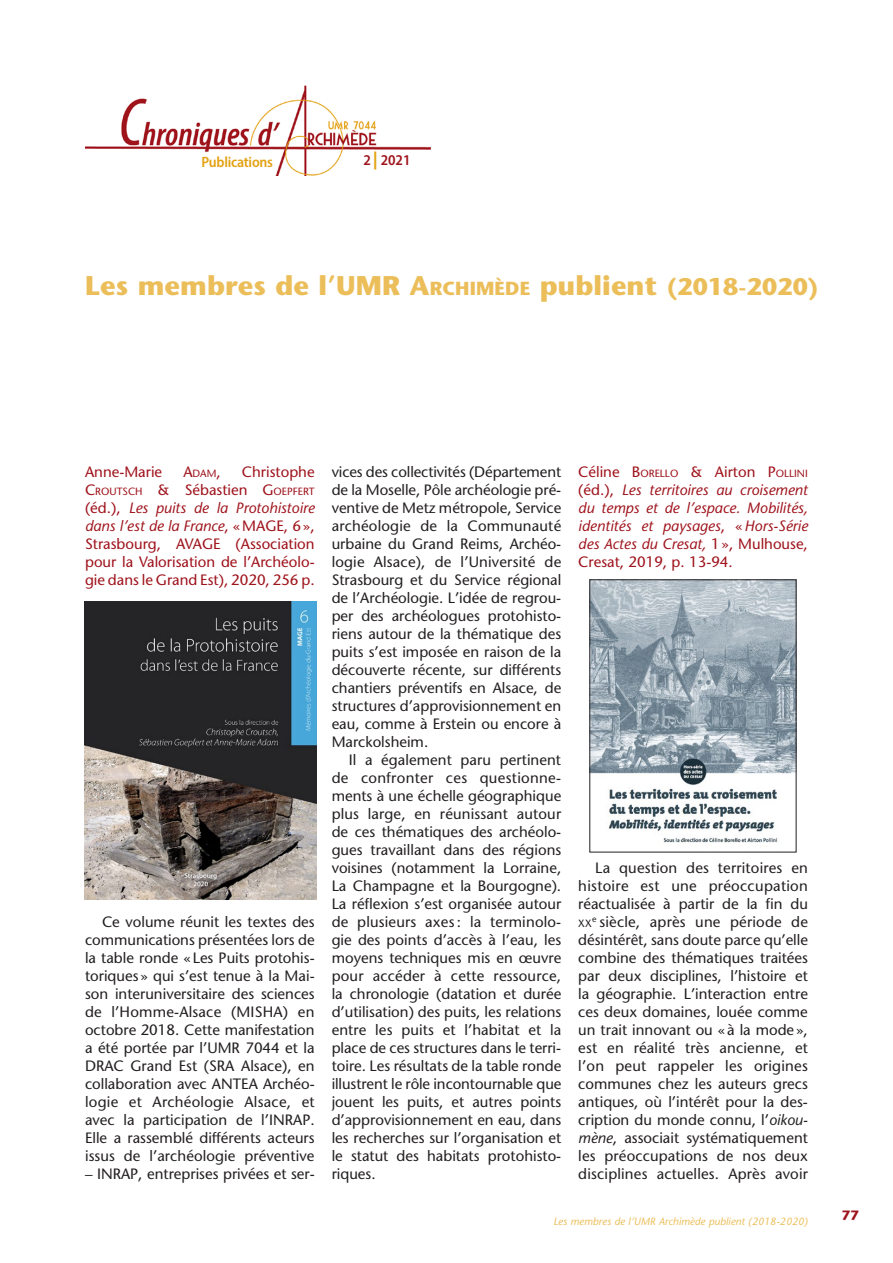
<style>
.page{position:relative;width:893px;height:1263px;background:#fff}
.page>*{position:absolute;margin:0;border:0;box-sizing:border-box;transform-origin:0 0}
.T_3_Article{font:700 27px "Stone Sans Std";letter-spacing:.005em;color:#ebbe5a}
.txt_Normal{font:500 15px/18px "Stone Sans Std";color:#231f20;text-align:justify}
.Ouvrage{font:italic 500 15px/18px "Stone Sans Std";color:#9f131c;text-align:justify}
.Ouvrage-2{font:500 15px/18px "Stone Sans Std";color:#9f131c;text-align:justify}
.t1{font:600 semi-condensed 15px "Myriad Pro";letter-spacing:-.015em;color:#e3a213}
.t2{font:600 semi-condensed 15px "Myriad Pro";color:#9f131c}
.t3{font:700 13.5px "Stone Sans Std";color:#9f131c}
.t4{font:italic 500 10.5px "Stone Sans Std";letter-spacing:.005em;color:#ebbe5a}
.Ouvrage-3{font:500 10.5px "Stone Sans Std";color:#9f131c}
.txt_Normal-2{font:500 10.5px "Stone Sans Std";color:#231f20}
.s1{font-weight:700;font-stretch:normal;font-size:18px;color:#e3a213}
.s2{font-size:18.9px}
.s3{font-size:24px}
.s4{font-size:15px}
.s5{font-style:italic}
.s6{font-style:normal}
.s7{font-style:normal;font-size:10.5px}
</style>
<div class="page">
<img style="left:85px;top:86px;width:345px;height:89px">
<img style="left:84px;top:602px;width:232px;height:297px">
<img style="left:592px;top:582px;width:202px;height:261px">
<p class="t1" style="left:201px;top:152px;width:73px">Publications</p>
<p class="t2" style="left:363px;top:150px;width:49px">2 <span class="s1">|</span> 2021</p>
<p class="T_3_Article" style="left:85px;top:270px;width:735px">Les membres de l’UMR A<span class="s2">RCHIMÈDE</span> publient <span class="s3">(2018-2020)</span></p>
<p class="Ouvrage-2" style="left:85px;top:462px;width:79px">Anne-Marie</p>
<p class="Ouvrage-3" style="left:183px;top:467px;width:39px"><span class="s4">A</span>DAM<span class="s4">,</span></p>
<p class="Ouvrage-2" style="left:242px;top:462px;width:74px">Christophe</p>
<p class="Ouvrage-3" style="left:85px;top:485px;width:231px"><span class="s4">C</span>ROUTSCH <span class="s4">&amp; Sébastien</span> <span class="s4">G</span> OEPFERT</p>
<p class="Ouvrage-2" style="left:85px;top:498px;width:231px">(éd.), <span class="s5">Les puits de la Protohistoire dans l’est de la France</span>, «MAGE, 6», Strasbourg, AVAGE (Association pour la Valorisation de l’Archéolo&shy;gie dans le Grand Est), 2020, 256 p.</p>
<p class="txt_Normal" style="left:85px;top:912px;width:231px;text-indent:17px">Ce volume réunit les textes des communications présentées lors de la table ronde «Les Puits protohis&shy;toriques » qui s’est tenue à la Mai&shy;son interuniversitaire des sciences de l’Homme-Alsace (MISHA) en octobre 2018. Cette manifestation a été portée par l’UMR 7044 et la DRAC Grand Est (SRA Alsace), en collaboration avec ANTEA Archéo&shy;logie et Archéologie Alsace, et avec la participation de l’INRAP.<br>Elle a rassemblé différents acteurs issus de l’archéologie préventive</p>
<p class="txt_Normal" style="left:85px;top:1164px;width:231px">– INRAP, entreprises privées et ser-</p>
<p class="txt_Normal" style="left:332px;top:462px;width:231px">vices des collectivités (Département de la Moselle, Pôle archéologie pré&shy;ventive de Metz métropole, Service archéologie de la Communauté urbaine du Grand Reims, Archéo&shy;logie Alsace), de l’Université de Strasbourg et du Service régional de l’Archéologie. L’idée de regrou&shy;per des archéologues protohisto&shy;riens autour de la thématique des puits s’est imposée en raison de la découverte récente, sur différents chantiers préventifs en Alsace, de structures d’approvisionnement en eau, comme à Erstein ou encore à Marckolsheim.</p>
<p class="txt_Normal" style="left:332px;top:750px;width:231px;text-indent:17px">Il a également paru pertinent de confronter ces questionne&shy;ments à une échelle géographique plus large, en réunissant autour de ces thématiques des archéolo&shy;gues travaillant dans des régions voisines (notamment la Lorraine, La Champagne et la Bourgogne).<br>La réflexion s’est organisée autour de plusieurs axes: la terminolo&shy;gie des points d’accès à l’eau, les moyens techniques mis en œuvre pour accéder à cette ressource, la chronologie (datation et durée d’utilisation) des puits, les relations entre les puits et l’habitat et la place de ces structures dans le terri&shy;toire. Les résultats de la table ronde illustrent le rôle incontournable que jouent les puits, et autres points d’approvisionnement en eau, dans les recherches sur l’organisation et le statut des habitats protohisto&shy;riques.</p>
<p class="Ouvrage" style="left:578px;top:462px;width:231px"><span class="s6">Céline</span> <span class="s6">B</span><span class="s7">ORELLO</span> <span class="s6">&amp; Airton</span> <span class="s6">P</span><span class="s7">OLLINI </span><span class="s6">(éd.),</span> Les territoires au croisement du temps et de l’espace. Mobilités, identités et paysages<span class="s6">, «</span>Hors-Série des Actes du Cresat, <span class="s6">1», Mulhouse, Cresat, 2019, p. 13-94.</span></p>
<p class="txt_Normal" style="left:578px;top:858px;width:231px;text-indent:17px">La question des territoires en histoire est une préoccupation réactualisée à partir de la fin du</p>
<p class="txt_Normal-2" style="left:578px;top:917px;width:15px">XX</p>
<p class="txt_Normal" style="left:578px;top:912px;width:231px;text-indent:14px"><sup>e</sup> siècle, après une période de désintérêt, sans doute parce qu’elle combine des thématiques traitées par deux disciplines, l’histoire et la géographie. L’interaction entre ces deux domaines, louée comme un trait innovant ou «à la mode», est en réalité très ancienne, et l’on peut rappeler les origines communes chez les auteurs grecs antiques, où l’intérêt pour la des&shy;cription du monde connu, l’<span class="s5">oikou&shy;mène</span>, associait systématiquement les préoccupations de nos deux disciplines actuelles. Après avoir</p>
<p class="t4" style="left:553px;top:1215px;width:256px">Les membres de l’UMR Archimède publient (2018-2020)</p>
<p class="t3" style="left:842px;top:1207px;width:19px">77</p>
</div>
